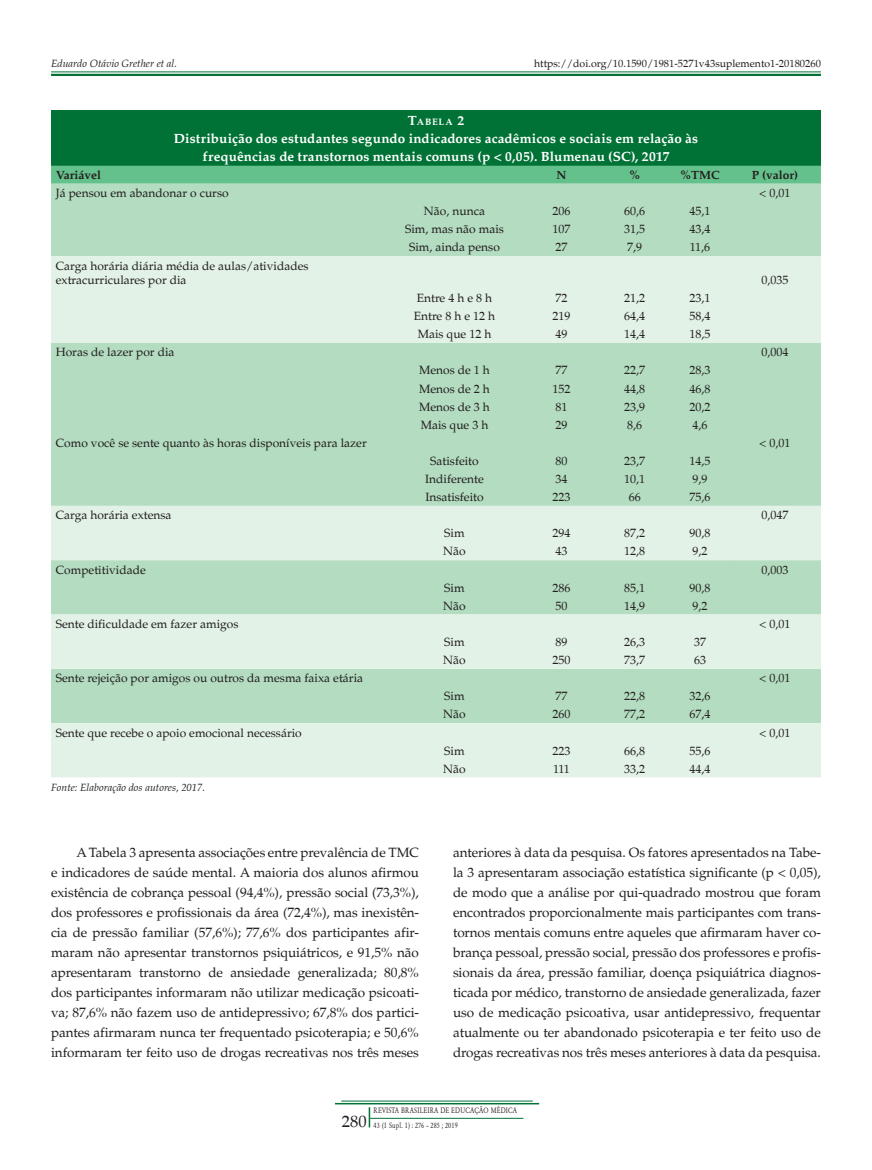
<style>
.page{position:relative;width:872px;height:1170px;background:#fff}
.page>*{position:absolute;margin:0;border:0;box-sizing:border-box;transform-origin:0 0}
.Body_text{font:13.5px/20px "Palton Roman";letter-spacing:-.005em;color:#231f20;text-align:justify}
.O_White{font:700 13.5px/18px "Palton";letter-spacing:.01em;color:#fff;text-align:center}
.TC{font:12px "Palton Roman";color:#231f20}
.TE{font:12px/14.4px "Palton Roman";color:#231f20}
.t1{font:700 12px "Palton";color:#231f20}
.R{font:italic 10.5px "Palton";color:#231f20}
.t2{font:10.5px "Palton Roman";color:#231f20}
.O_White-2{font:700 9.45px "Palton";letter-spacing:.09em;color:#fff}
.t3{font:8.25px/15px "Garamond";letter-spacing:.03em;color:#231f20;scale:.8 1}
.s1{font-size:13.5px}
.s2{font-family:"Palton Roman";font-size:16.5px}
</style>
<div class="page">
<hr style="left:370px;top:1117px;width:153px;height:1px;background:#007236">
<svg style="left:369px;top:1107px;width:1px;height:20px"></svg>
<hr style="left:341px;top:1100px;width:192px;height:1px;background:#007236">
<hr style="left:335px;top:1102px;width:204px;height:2px;background:#007236">
<hr style="left:51px;top:71px;width:770px;height:1px;background:#007236">
<hr style="left:51px;top:74px;width:770px;height:2px;background:#007236">
<div style="left:51px;top:111px;width:770px;height:55px;background:#007236"></div>
<div style="left:51px;top:166px;width:770px;height:18px;background:#65c18b"></div>
<div style="left:51px;top:184px;width:770px;height:72px;background:#b3dcc0"></div>
<svg style="left:51px;top:256px;width:770px;height:521px;background:#cae6d2"></svg>
<p class="R" style="left:51px;top:58px;width:128px">Eduardo Otávio Grether et al.</p>
<p class="t2" style="left:534px;top:57px;width:288px">https://doi.org/10.1590/1981-5271v43suplemento1-20180260</p>
<p class="O_White-2" style="left:408px;top:116px;width:58px"><span class="s1">T</span>ABELA <span class="s1">2</span></p>
<p class="O_White" style="left:174px;top:130px;width:526px">Distribuição dos estudantes segundo indicadores acadêmicos e sociais em relação às frequências de transtornos mentais comuns (p &lt; 0,05). Blumenau (SC), 2017</p>
<p class="t1" style="left:56px;top:168px;width:47px">Variável</p>
<p class="t1" style="left:556px;top:168px;width:11px">N</p>
<p class="t1" style="left:629px;top:168px;width:12px">%</p>
<p class="t1" style="left:680px;top:168px;width:41px">%TMC</p>
<p class="t1" style="left:751px;top:168px;width:48px">P (valor)</p>
<p class="TE" style="left:56px;top:186px;width:174px">Já pensou em abandonar o curso</p>
<p class="TC" style="left:759px;top:186px;width:33px">&lt; 0,01</p>
<p class="TC" style="left:424px;top:204px;width:63px">Não, nunca</p>
<p class="TC" style="left:552px;top:204px;width:19px">206</p>
<p class="TC" style="left:624px;top:204px;width:22px">60,6</p>
<p class="TC" style="left:689px;top:204px;width:22px">45,1</p>
<p class="TC" style="left:405px;top:222px;width:100px">Sim, mas não mais</p>
<p class="TC" style="left:552px;top:222px;width:19px">107</p>
<p class="TC" style="left:624px;top:222px;width:22px">31,5</p>
<p class="TC" style="left:689px;top:222px;width:22px">43,4</p>
<p class="TC" style="left:409px;top:240px;width:92px">Sim, ainda penso</p>
<p class="TC" style="left:555px;top:240px;width:13px">27</p>
<p class="TC" style="left:627px;top:240px;width:16px">7,9</p>
<p class="TC" style="left:690px;top:240px;width:22px">11,6</p>
<p class="TE" style="left:56px;top:258px;width:254px">Carga horária diária média de aulas/atividades extracurriculares por dia</p>
<p class="TC" style="left:761px;top:273px;width:28px">0,035</p>
<p class="TC" style="left:417px;top:291px;width:77px">Entre 4 h e 8 h</p>
<p class="TC" style="left:555px;top:291px;width:13px">72</p>
<p class="TC" style="left:624px;top:291px;width:22px">21,2</p>
<p class="TC" style="left:689px;top:291px;width:22px">23,1</p>
<p class="TC" style="left:414px;top:309px;width:83px">Entre 8 h e 12 h</p>
<p class="TC" style="left:552px;top:309px;width:19px">219</p>
<p class="TC" style="left:624px;top:309px;width:22px">64,4</p>
<p class="TC" style="left:689px;top:309px;width:22px">58,4</p>
<p class="TC" style="left:418px;top:327px;width:75px">Mais que 12 h</p>
<p class="TC" style="left:555px;top:327px;width:13px">49</p>
<p class="TC" style="left:624px;top:327px;width:22px">14,4</p>
<p class="TC" style="left:689px;top:327px;width:22px">18,5</p>
<p class="TE" style="left:56px;top:345px;width:120px">Horas de lazer por dia</p>
<p class="TC" style="left:761px;top:345px;width:28px">0,004</p>
<p class="TC" style="left:419px;top:363px;width:72px">Menos de 1 h</p>
<p class="TC" style="left:555px;top:363px;width:13px">77</p>
<p class="TC" style="left:624px;top:363px;width:22px">22,7</p>
<p class="TC" style="left:689px;top:363px;width:22px">28,3</p>
<p class="TC" style="left:419px;top:381px;width:72px">Menos de 2 h</p>
<p class="TC" style="left:552px;top:381px;width:19px">152</p>
<p class="TC" style="left:624px;top:381px;width:22px">44,8</p>
<p class="TC" style="left:689px;top:381px;width:22px">46,8</p>
<p class="TC" style="left:419px;top:399px;width:72px">Menos de 3 h</p>
<p class="TC" style="left:555px;top:399px;width:13px">81</p>
<p class="TC" style="left:624px;top:399px;width:22px">23,9</p>
<p class="TC" style="left:689px;top:399px;width:22px">20,2</p>
<p class="TC" style="left:421px;top:417px;width:69px">Mais que 3 h</p>
<p class="TC" style="left:555px;top:417px;width:13px">29</p>
<p class="TC" style="left:627px;top:417px;width:16px">8,6</p>
<p class="TC" style="left:692px;top:417px;width:16px">4,6</p>
<p class="TE" style="left:56px;top:436px;width:312px">Como você se sente quanto às horas disponíveis para lazer</p>
<p class="TC" style="left:759px;top:435px;width:33px">&lt; 0,01</p>
<p class="TC" style="left:430px;top:454px;width:50px">Satisfeito</p>
<p class="TC" style="left:555px;top:454px;width:13px">80</p>
<p class="TC" style="left:624px;top:454px;width:22px">23,7</p>
<p class="TC" style="left:689px;top:454px;width:22px">14,5</p>
<p class="TC" style="left:425px;top:472px;width:60px">Indiferente</p>
<p class="TC" style="left:555px;top:472px;width:13px">34</p>
<p class="TC" style="left:624px;top:472px;width:22px">10,1</p>
<p class="TC" style="left:692px;top:472px;width:16px">9,9</p>
<p class="TC" style="left:425px;top:490px;width:60px">Insatisfeito</p>
<p class="TC" style="left:552px;top:490px;width:19px">223</p>
<p class="TC" style="left:629px;top:490px;width:13px">66</p>
<p class="TC" style="left:689px;top:490px;width:22px">75,6</p>
<p class="TE" style="left:56px;top:508px;width:117px">Carga horária extensa</p>
<p class="TC" style="left:761px;top:508px;width:28px">0,047</p>
<p class="TC" style="left:444px;top:526px;width:22px">Sim</p>
<p class="TC" style="left:552px;top:526px;width:19px">294</p>
<p class="TC" style="left:624px;top:526px;width:22px">87,2</p>
<p class="TC" style="left:689px;top:526px;width:22px">90,8</p>
<p class="TC" style="left:443px;top:544px;width:24px">Não</p>
<p class="TC" style="left:555px;top:544px;width:13px">43</p>
<p class="TC" style="left:624px;top:544px;width:22px">12,8</p>
<p class="TC" style="left:692px;top:544px;width:16px">9,2</p>
<p class="TE" style="left:56px;top:562px;width:92px">Competitividade</p>
<p class="TC" style="left:761px;top:562px;width:28px">0,003</p>
<p class="TC" style="left:444px;top:580px;width:22px">Sim</p>
<p class="TC" style="left:552px;top:580px;width:19px">286</p>
<p class="TC" style="left:624px;top:580px;width:22px">85,1</p>
<p class="TC" style="left:689px;top:580px;width:22px">90,8</p>
<p class="TC" style="left:443px;top:598px;width:24px">Não</p>
<p class="TC" style="left:555px;top:598px;width:13px">50</p>
<p class="TC" style="left:624px;top:598px;width:22px">14,9</p>
<p class="TC" style="left:692px;top:598px;width:16px">9,2</p>
<p class="TE" style="left:56px;top:616px;width:184px">Sente dificuldade em fazer amigos</p>
<p class="TC" style="left:759px;top:616px;width:33px">&lt; 0,01</p>
<p class="TC" style="left:444px;top:634px;width:22px">Sim</p>
<p class="TC" style="left:555px;top:634px;width:13px">89</p>
<p class="TC" style="left:624px;top:634px;width:22px">26,3</p>
<p class="TC" style="left:694px;top:634px;width:13px">37</p>
<p class="TC" style="left:443px;top:653px;width:24px">Não</p>
<p class="TC" style="left:552px;top:653px;width:19px">250</p>
<p class="TC" style="left:624px;top:653px;width:22px">73,7</p>
<p class="TC" style="left:694px;top:653px;width:13px">63</p>
<p class="TE" style="left:56px;top:671px;width:309px">Sente rejeição por amigos ou outros da mesma faixa etária</p>
<p class="TC" style="left:759px;top:671px;width:33px">&lt; 0,01</p>
<p class="TC" style="left:444px;top:689px;width:22px">Sim</p>
<p class="TC" style="left:555px;top:689px;width:13px">77</p>
<p class="TC" style="left:624px;top:689px;width:22px">22,8</p>
<p class="TC" style="left:689px;top:689px;width:22px">32,6</p>
<p class="TC" style="left:443px;top:707px;width:24px">Não</p>
<p class="TC" style="left:552px;top:707px;width:19px">260</p>
<p class="TC" style="left:624px;top:707px;width:22px">77,2</p>
<p class="TC" style="left:689px;top:707px;width:22px">67,4</p>
<p class="TE" style="left:56px;top:725px;width:248px">Sente que recebe o apoio emocional necessário</p>
<p class="TC" style="left:759px;top:725px;width:33px">&lt; 0,01</p>
<p class="TC" style="left:444px;top:743px;width:22px">Sim</p>
<p class="TC" style="left:552px;top:743px;width:19px">223</p>
<p class="TC" style="left:624px;top:743px;width:22px">66,8</p>
<p class="TC" style="left:689px;top:743px;width:22px">55,6</p>
<p class="TC" style="left:443px;top:761px;width:24px">Não</p>
<p class="TC" style="left:553px;top:761px;width:18px">111</p>
<p class="TC" style="left:624px;top:761px;width:22px">33,2</p>
<p class="TC" style="left:689px;top:761px;width:22px">44,4</p>
<p class="R" style="left:51px;top:780px;width:155px">Fonte: Elaboração dos autores, 2017.</p>
<p class="Body_text" style="left:51px;top:842px;width:369px;text-indent:26px">A Tabela 3 apresenta associações entre prevalência de TMC e indicadores de saúde mental. A maioria dos alunos afirmou existência de cobrança pessoal (94,4%), pressão social (73,3%), dos professores e profissionais da área (72,4%), mas inexistên&shy;cia de pressão familiar (57,6%); 77,6% dos participantes afir&shy;maram não apresentar transtornos psiquiátricos, e 91,5% não apresentaram transtorno de ansiedade generalizada; 80,8% dos participantes informaram não utilizar medicação psicoati&shy;va; 87,6% não fazem uso de antidepressivo; 67,8% dos partici&shy;pantes afirmaram nunca ter frequentado psicoterapia; e 50,6% informaram ter feito uso de drogas recreativas nos três meses</p>
<p class="Body_text" style="left:453px;top:842px;width:369px">anteriores à data da pesquisa. Os fatores apresentados na Tabe&shy;la 3 apresentaram associação estatística significante (p &lt; 0,05), de modo que a análise por qui-quadrado mostrou que foram encontrados proporcionalmente mais participantes com trans&shy;tornos mentais comuns entre aqueles que afirmaram haver co&shy;brança pessoal, pressão social, pressão dos professores e profis&shy;sionais da área, pressão familiar, doença psiquiátrica diagnos&shy;ticada por médico, transtorno de ansiedade generalizada, fazer uso de medicação psicoativa, usar antidepressivo, frequentar atualmente ou ter abandonado psicoterapia e ter feito uso de drogas recreativas nos três meses anteriores à data da pesquisa.</p>
<p class="t3" style="left:342px;top:1102px;width:221px;text-indent:32px">REVISTA BRASILEIRA DE EDUCAÇÃO MÉDICA<br><span class="s2">280</span> 43 (1 Supl. 1) : 276 – 285 ; 2019</p>
</div>
